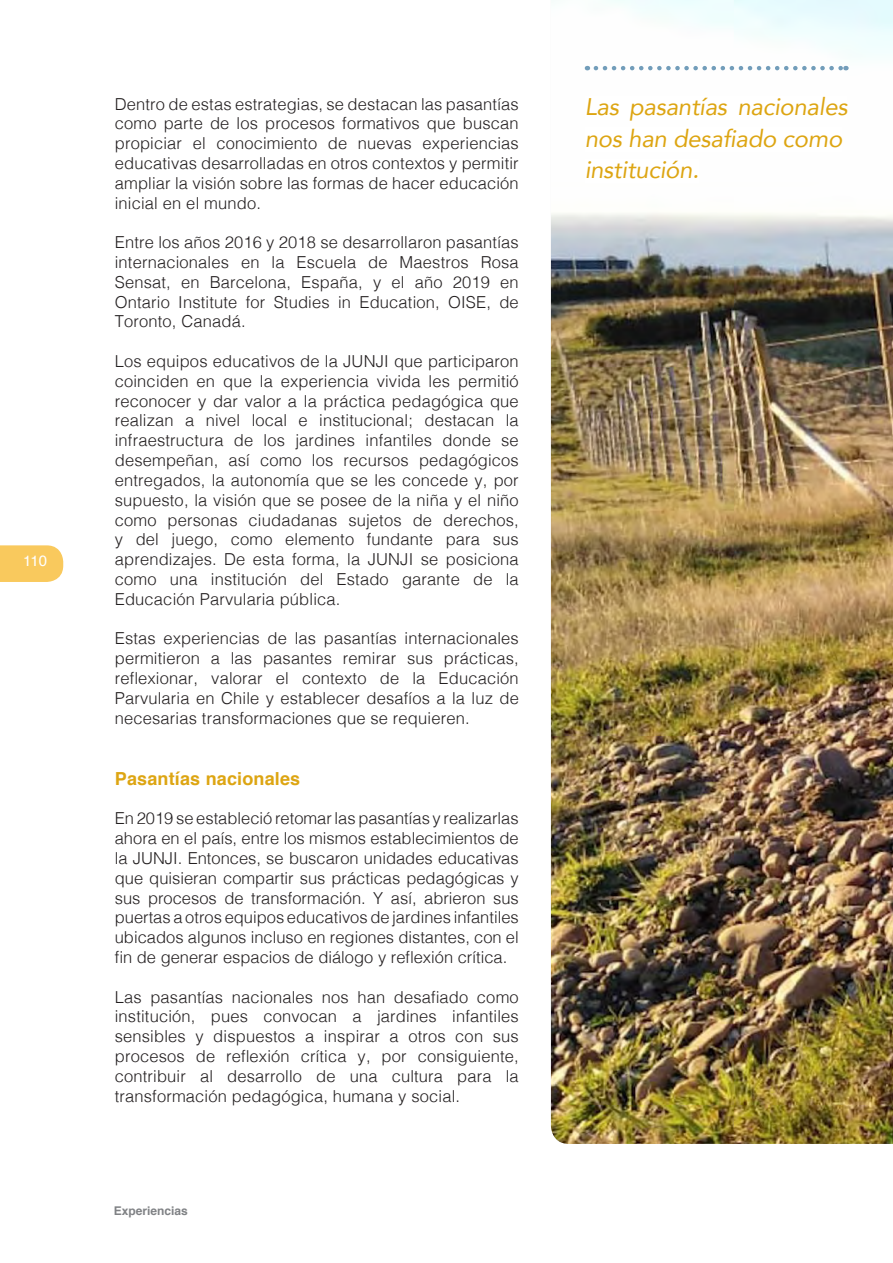
<style>
.page{position:relative;width:893px;height:1263px;background:#fff}
.page>*{position:absolute;margin:0;border:0;box-sizing:border-box;transform-origin:0 0}
.t1{font:italic 24px/31.5px "Avenir";letter-spacing:-.01em;color:#dda512}
.t2{font:700 18px "Helvetica";letter-spacing:.01em;color:#dda512}
.t3{font:300 16.5px/19.8px "Helvetica";letter-spacing:.01em;color:#231f20;text-align:justify}
.t4{font:15px "Helvetica";color:#fff}
.t5{font:700 12px "Helvetica";color:#808285}
</style>
<div class="page">
<svg style="left:0;top:545px;width:63px;height:37px;background:#f9cb65"></svg>
<img style="left:551px;top:0;width:342px;height:1144px">
<div style="left:585px;top:95px;width:263px;height:26px;background:#fff"></div>
<div style="left:585px;top:127px;width:257px;height:25px;background:#fff"></div>
<div style="left:585px;top:158px;width:114px;height:26px;background:#fff"></div>
<svg style="left:596px;top:66px;width:250px;height:4px"></svg>
<p class="t4" style="left:23px;top:550px;width:25px">110</p>
<p class="t3" style="left:115px;top:93px;width:405px">Dentro de estas estrategias, se destacan las pasantías como parte de los procesos formativos que buscan propiciar el conocimiento de nuevas experiencias educativas desarrolladas en otros contextos y permitir ampliar la visión sobre las formas de hacer educación inicial en el mundo.</p>
<p class="t3" style="left:115px;top:231px;width:405px">Entre los años 2016 y 2018 se desarrollaron pasantías internacionales en la Escuela de Maestros Rosa Sensat, en Barcelona, España, y el año 2019 en Ontario Institute for Studies in Education, OISE, de Toronto, Canadá.</p>
<p class="t3" style="left:115px;top:350px;width:405px">Los equipos educativos de la JUNJI que participaron coinciden en que la experiencia vivida les permitió reconocer y dar valor a la práctica pedagógica que realizan a nivel local e institucional; destacan la infraestructura de los jardines infantiles donde se desempeñan, así como los recursos pedagógicos entregados, la autonomía que se les concede y, por supuesto, la visión que se posee de la niña y el niño como personas ciudadanas sujetos de derechos, y del juego, como elemento fundante para sus aprendizajes. De esta forma, la JUNJI se posiciona como una institución del Estado garante de la Educación Parvularia pública.</p>
<p class="t3" style="left:115px;top:627px;width:406px">Estas experiencias de las pasantías internacionales permitieron a las pasantes remirar sus prácticas, reflexionar, valorar el contexto de la Educación Parvularia en Chile y establecer desafíos a la luz de necesarias transformaciones que se requieren.</p>
<p class="t2" style="left:115px;top:764px;width:187px">Pasantías nacionales</p>
<p class="t3" style="left:115px;top:807px;width:405px">En 2019 se estableció retomar las pasantías y realizarlas ahora en el país, entre los mismos establecimientos de la JUNJI. Entonces, se buscaron unidades educativas que quisieran compartir sus prácticas pedagógicas y sus procesos de transformación. Y así, abrieron sus puertas a otros equipos educativos de jardines infantiles ubicados algunos incluso en regiones distantes, con el fin de generar espacios de diálogo y reflexión crítica.</p>
<p class="t3" style="left:115px;top:986px;width:405px">Las pasantías nacionales nos han desafiado como institución, pues convocan a jardines infantiles sensibles y dispuestos a inspirar a otros con sus procesos de reflexión crítica y, por consiguiente, contribuir al desarrollo de una cultura para la transformación pedagógica, humana y social.</p>
<p class="t5" style="left:114px;top:1201px;width:76px">Experiencias</p>
<h1 class="t1" style="left:585px;top:91px;width:264px">Las pasantías nacionales nos han desafiado como institución.</h1>
</div>
